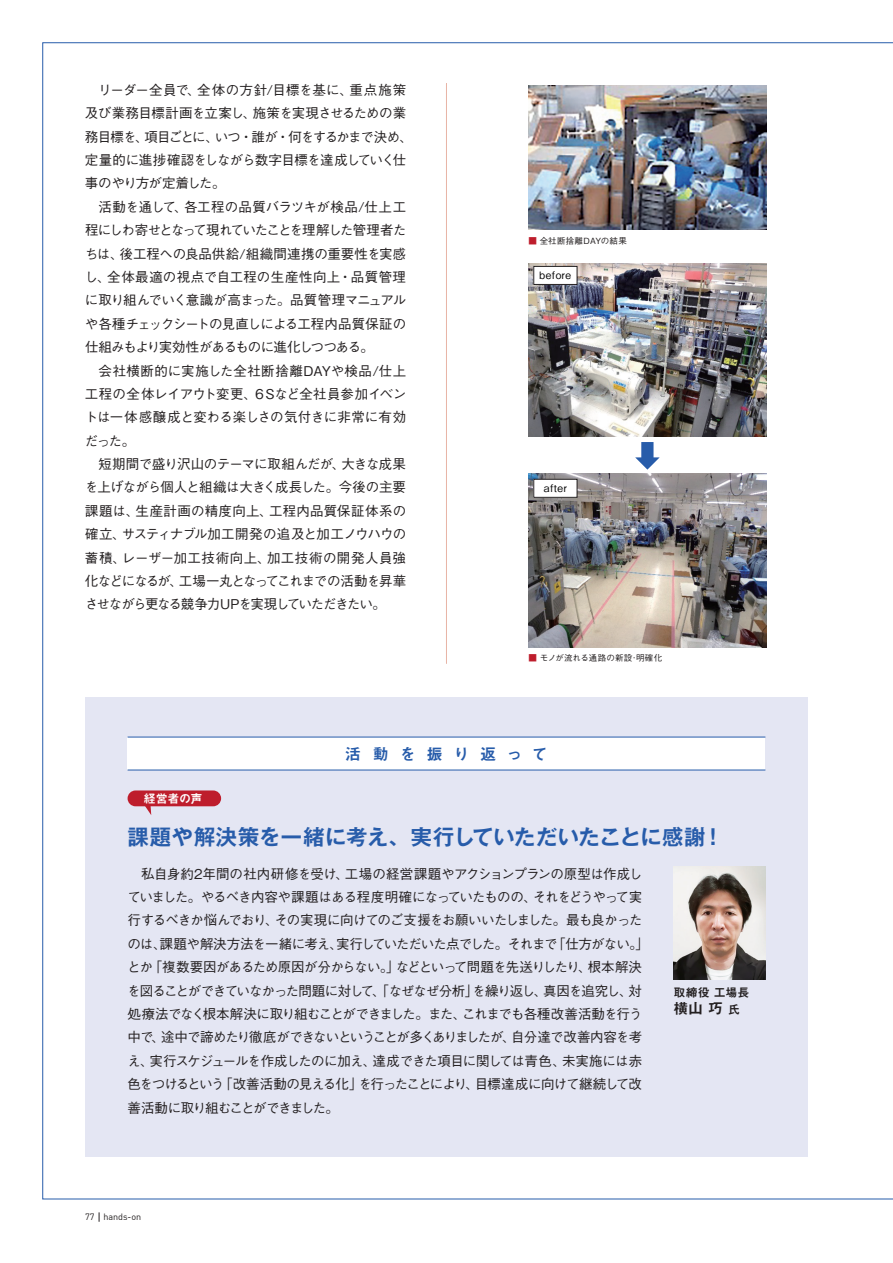
<style>
.page{position:relative;width:893px;height:1263px;background:#fff}
.page>*{position:absolute;margin:0;border:0;box-sizing:border-box;transform-origin:0 0}
.t1{font:700 21.3px "Gothic MB101 Pr 6 N De";letter-spacing:.015em;color:#275caa}
.t2{font:15.9px "Midashi Go Pr 6 N MB31";letter-spacing:.665em;color:#275caa}
.t3{font:15px "Midashi Go Pr 6 N MB31";color:#231f20}
.t4{font:500 13.5px/23.4px "Gothic BBB Pr 6 N";letter-spacing:-.06em;color:#231f20;text-align:justify}
.t5{font:12px "Midashi Go Pr 6 N MB31";letter-spacing:-.005em;color:#231f20}
.t6{font:12px "Midashi Go Pr 6 N MB31";letter-spacing:-.025em;color:#fff}
.t7{font:500 10.2px "Gothic BBB Pr 6 N";letter-spacing:.05em;color:#030303}
.t8{font:9px "DIN";color:#231f20}
.t9{font:500 8.55px "Gothic BBB Pr 6 N";letter-spacing:.02em;color:#231f20}
.s1{color:#be1d2c}
.s2{font-size:12px}
</style>
<div class="page">
<div style="left:85px;top:697px;width:723px;height:460px;background:#e4e6f3"></div>
<div style="left:128px;top:737px;width:637px;height:33px;background:#fff"></div>
<hr style="left:128px;top:770px;width:637px;height:1px;background:#275caa">
<hr style="left:128px;top:737px;width:637px;height:1px;background:#275caa">
<div style="left:128px;top:790px;width:93px;height:16px;background:#be1d2c;border-radius:8px"></div>
<svg style="left:145px;top:806px;width:6px;height:9px"></svg>
<img style="left:674px;top:866px;width:91px;height:113px">
<img style="left:528px;top:85px;width:238px;height:145px">
<img style="left:528px;top:263px;width:238px;height:174px">
<img style="left:528px;top:474px;width:238px;height:173px">
<svg style="left:635px;top:442px;width:25px;height:28px"></svg>
<div style="left:534px;top:266px;width:43px;height:18px;background:#fff"></div>
<div style="left:533px;top:266px;width:44px;height:19px;border:1px solid #231f20"></div>
<div style="left:534px;top:479px;width:43px;height:18px;background:#fff"></div>
<div style="left:533px;top:479px;width:44px;height:19px;border:1px solid #231f20"></div>
<hr style="left:446px;top:83px;width:1px;height:580px;background:#e8b5a7">
<p class="t4" style="left:85px;top:77px;width:330px;text-align:left;text-indent:13px">リーダー全員で、全体の方針/目標を基に、重点施策及び業務目標計画を立案し、施策を実現させるための業務目標を、項目ごとに、いつ・誰が・何をするかまで決め、定量的に進捗確認をしながら数字目標を達成していく仕事のやり方が定着した。</p>
<p class="t4" style="left:85px;top:194px;width:323px;text-indent:14px">活動を通して、各工程の品質バラツキが検品/仕上工程にしわ寄せとなって現れていたことを理解した管理者たちは、後工程への良品供給/組織間連携の重要性を実感し、全体最適の視点で自工程の生産性向上・品質管理に取り組んでいく意識が高まった。品質管理マニュアルや各種チェックシートの見直しによる工程内品質保証の仕組みもより実効性があるものに進化しつつある。　</p>
<p class="t4" style="left:84px;top:358px;width:323px;text-indent:14px">会社横断的に実施した全社断捨離DAYや検品/仕上工程の全体レイアウト変更、６Sなど全社員参加イベントは一体感醸成と変わる楽しさの気付きに非常に有効だった。</p>
<p class="t4" style="left:85px;top:451px;width:323px;text-indent:14px">短期間で盛り沢山のテーマに取組んだが、大きな成果を上げながら個人と組織は大きく成長した。今後の主要課題は、生産計画の精度向上、工程内品質保証体系の確立、サスティナブル加工開発の追及と加工ノウハウの蓄積、レーザー加工技術向上、加工技術の開発人員強化などになるが、工場一丸となってこれまでの活動を昇華させながら更なる競争力UPを実現していただきたい。</p>
<p class="t9" style="left:528px;top:233px;width:100px"><span class="s1">■</span> 全社断捨離DAYの結果</p>
<p class="t7" style="left:540px;top:267px;width:33px">before</p>
<p class="t7" style="left:544px;top:480px;width:24px">after</p>
<p class="t9" style="left:528px;top:651px;width:135px"><span class="s1">■</span> モノが流れる通路の新設･明確化</p>
<p class="t6" style="left:144px;top:789px;width:60px">経営者の声</p>
<p class="t2" style="left:345px;top:741px;width:204px">活動を振り返って</p>
<h1 class="t1" style="left:128px;top:819px;width:597px">課題や解決策を一緒に考え、実行していただいたことに感謝！</h1>
<p class="t4" style="left:127px;top:861px;width:523px;text-align:left;text-indent:14px">私自身約2年間の社内研修を受け、工場の経営課題やアクションプランの原型は作成していました。やるべき内容や課題はある程度明確になっていたものの、それをどうやって実行するべきか悩んでおり、その実現に向けてのご支援をお願いいたしました。最も良かったのは、課題や解決方法を一緒に考え、実行していただいた点でした。それまで「仕方がない。」とか「複数要因があるため原因が分からない。」などといって問題を先送りしたり、根本解決を図ることができていなかった問題に対して、「なぜなぜ分析」を繰り返し、真因を追究し、対処療法でなく根本解決に取り組むことができました。また、これまでも各種改善活動を行う中で、途中で諦めたり徹底ができないということが多くありましたが、自分達で改善内容を考え、実行スケジュールを作成したのに加え、達成できた項目に関しては青色、未実施には赤色をつけるという「改善活動の見える化」を行ったことにより、目標達成に向けて継続して改善活動に取り組むことができました。</p>
<p class="t5" style="left:674px;top:982px;width:77px">取締役 工場長</p>
<p class="t3" style="left:674px;top:996px;width:68px">横山 巧 <span class="s2">氏</span></p>
<p class="t8" style="left:85px;top:1211px;width:58px">77 hands-on</p>
</div>
